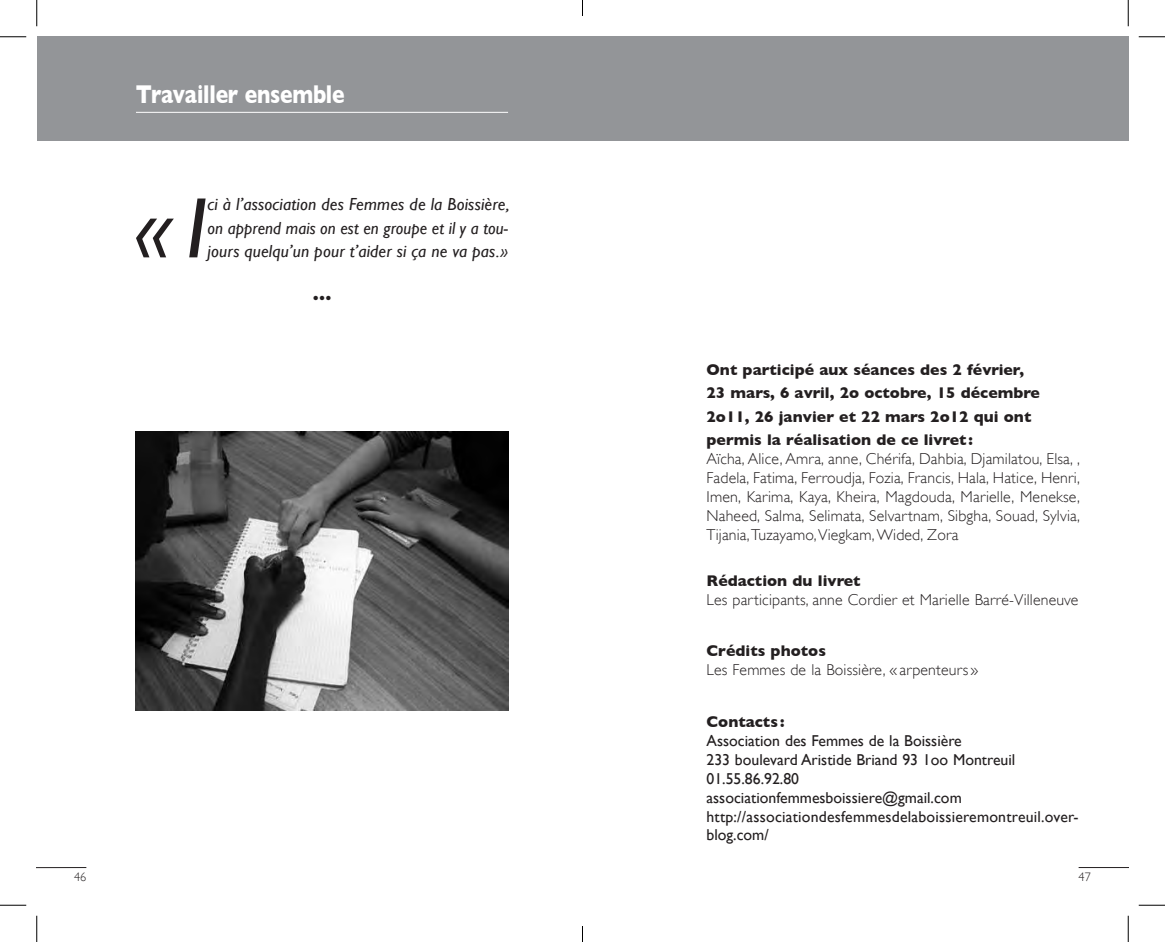
<style>
.page{position:relative;width:1165px;height:942px;background:#fff}
.page>*{position:absolute;margin:0;border:0;box-sizing:border-box;transform-origin:0 0}
.t1{font:italic 86.27px "Gill Sans";color:#231f20}
.t2{font:700 26.25px "Gill Sans";letter-spacing:-.01em;color:#fff;scale:.8 1}
.t3{font:italic 17.5px/23.4px "Gill Sans";letter-spacing:.01em;color:#231f20;text-align:justify}
.t4{font:300 15.75px/18.9px "Gill Sans";letter-spacing:.01em;color:#231f20;text-align:justify}
.t5{font:15.75px/18.9px "Gill Sans";color:#231f20}
.t6{font:700 15.75px/23.4px "Gill Sans";color:#231f20}
.t7{font:300 12.25px "Gill Sans";color:#231f20}
</style>
<div class="page">
<div style="left:582px;top:37px;width:546px;height:104px;background:#939598"></div>
<div style="left:37px;top:37px;width:545px;height:104px;background:#939598"></div>
<hr style="left:37px;top:867px;width:49px;height:1px;background:#231f20">
<hr style="left:1078px;top:867px;width:50px;height:1px;background:#231f20">
<hr style="left:136px;top:112px;width:372px;height:1px;background:#fff">
<img style="left:136px;top:431px;width:372px;height:279px">
<svg style="left:0;top:36px;width:26px;height:1px"></svg>
<svg style="left:1139px;top:36px;width:26px;height:1px"></svg>
<svg style="left:0;top:905px;width:26px;height:1px"></svg>
<svg style="left:1139px;top:905px;width:26px;height:1px"></svg>
<svg style="left:36px;top:0;width:1px;height:26px"></svg>
<svg style="left:36px;top:915px;width:1px;height:27px"></svg>
<svg style="left:1128px;top:0;width:1px;height:26px"></svg>
<svg style="left:1128px;top:915px;width:1px;height:27px"></svg>
<svg style="left:582px;top:0;width:1px;height:16px"></svg>
<svg style="left:582px;top:926px;width:1px;height:16px"></svg>
<h2 class="t2" style="left:136px;top:79px;width:262px">Travailler ensemble</h2>
<h1 class="t1" style="left:135px;top:179px;width:73px">«I</h1>
<p class="t3" style="left:208px;top:193px;width:304px">ci à l’association des Femmes de la Boissière, on apprend mais on est en groupe et il y a tou&shy;jours quelqu’un pour t’aider si ça ne va pas.»</p>
<p class="t3" style="left:312px;top:287px;width:20px">•••</p>
<p class="t6" style="left:706px;top:357px;width:335px">Ont participé aux séances des 2 février, 23 mars, 6 avril, 2o octobre, 15 décembre 2o11, 26 janvier et 22 mars 2o12 qui ont permis la réalisation de ce livret :</p>
<p class="t4" style="left:706px;top:449px;width:375px">Aïcha, Alice, Amra, anne, Chérifa, Dahbia, Djamilatou, Elsa, , Fadela, Fatima, Ferroudja, Fozia, Francis, Hala, Hatice, Henri, Imen, Karima, Kaya, Kheira, Magdouda, Marielle, Menekse, Naheed, Salma, Selimata, Selvartnam, Sibgha, Souad, Sylvia, Tijania, Tuzayamo, Viegkam, Wided, Zora</p>
<p class="t6" style="left:706px;top:568px;width:156px">Rédaction du livret</p>
<p class="t4" style="left:706px;top:590px;width:373px">Les participants, anne Cordier et Marielle Barré-Villeneuve</p>
<p class="t6" style="left:706px;top:639px;width:121px">Crédits photos</p>
<p class="t4" style="left:706px;top:660px;width:273px">Les Femmes de la Boissière, « arpenteurs »</p>
<p class="t6" style="left:706px;top:709px;width:79px">Contacts :</p>
<p class="t5" style="left:706px;top:730px;width:373px">Association des Femmes de la Boissière<br>233 boulevard Aristide Briand 93 1oo Montreuil 01.55.86.92.80<br>associationfemmesboissiere@gmail.com http://associationdesfemmesdelaboissieremontreuil.over&shy;blog.com/</p>
<p class="t7" style="left:74px;top:870px;width:14px">46</p>
<p class="t7" style="left:1078px;top:870px;width:14px">47</p>
</div>
